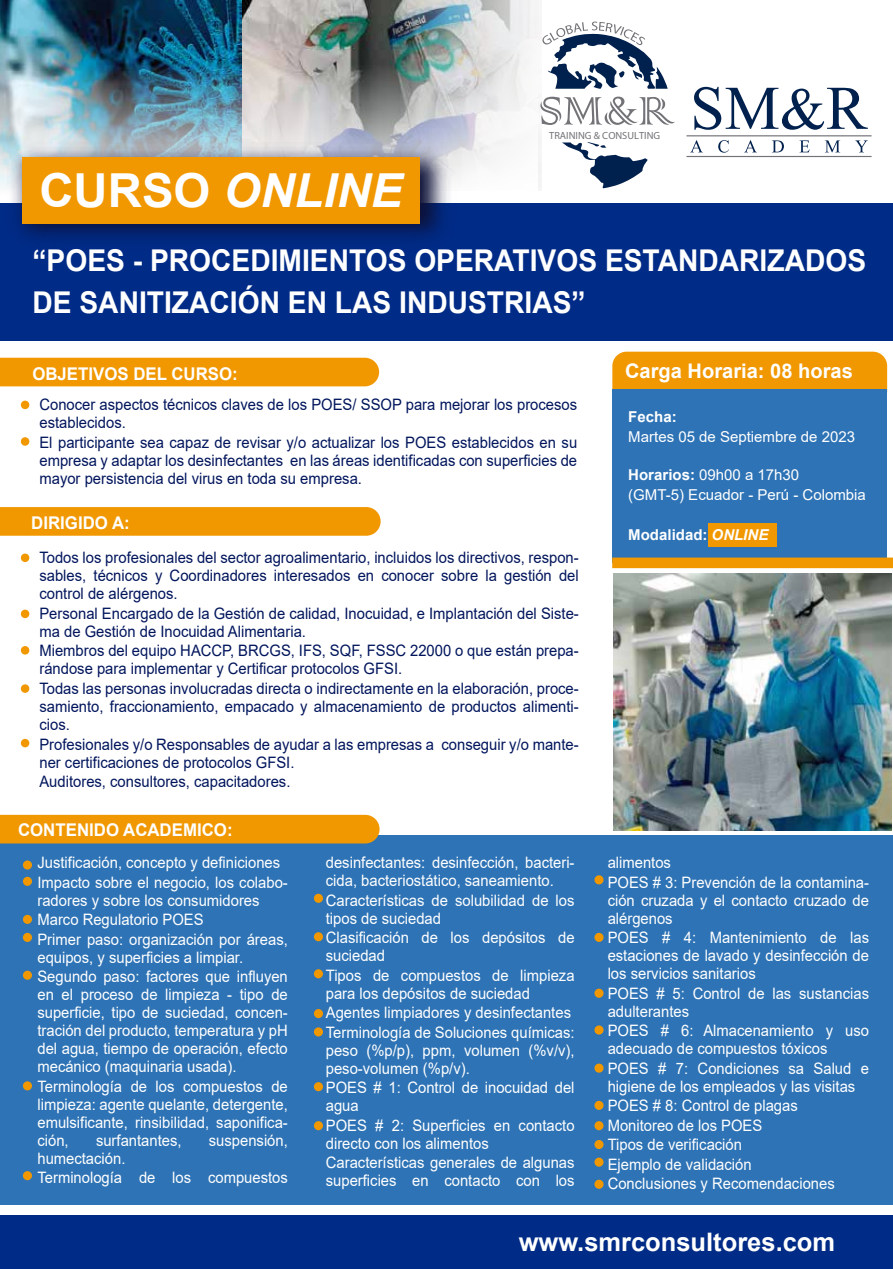
<style>
.page{position:relative;width:893px;height:1269px;background:#fff}
.page>*{position:absolute;margin:0;border:0;box-sizing:border-box;transform-origin:0 0}
.t1{font:61.95px "Times New Roman";color:#00204d}
.t2{font:52.65px "Colonna";color:#737277}
.t3{font:italic 700 46.95px "Arial";color:#fff}
.t4{font:700 30px/42px "Arial";color:#fff;scale:.94 1}
.t5{font:700 25.5px "Arial";color:#fff}
.t6{font:700 20.1px "Arial";color:#fff}
.t7{font:700 17.55px "Arial";color:#fff;scale:.96 1}
.t8{font:15.75px/18px "Arial";color:#fff;scale:.94 1}
.t9{font:15.75px/18px "Arial";color:#00155c;scale:.94 1}
.t10{font:15px/20px "Arial";color:#fff}
.t11{font:700 15px "Arial";color:#fff}
.t12{font:10.35px "Myriad Pro";color:#737277}
.s1{font-style:normal}
.s2{font-size:59.4px}
.s3{font-weight:700}
.s4{font-style:italic}
</style>
<div class="page">
<img style="left:241px;top:0;width:155px;height:63px">
<img style="left:0;top:0;width:241px;height:63px">
<img style="left:0;top:63px;width:396px;height:44px">
<div style="left:0;top:1215px;width:893px;height:53px;background:#002b86"></div>
<div style="left:0;top:203px;width:893px;height:137px;background:#002b86"></div>
<img style="left:0;top:107px;width:444px;height:132px">
<div style="left:23px;top:157px;width:397px;height:66px;background:#f19800"></div>
<svg style="left:396px;top:0;width:272px;height:211px"></svg>
<svg style="left:691px;top:140px;width:11px;height:12px"></svg>
<svg style="left:718px;top:140px;width:11px;height:13px"></svg>
<svg style="left:745px;top:140px;width:11px;height:12px"></svg>
<svg style="left:772px;top:140px;width:12px;height:12px"></svg>
<svg style="left:799px;top:140px;width:11px;height:12px"></svg>
<svg style="left:825px;top:140px;width:15px;height:12px"></svg>
<svg style="left:855px;top:140px;width:13px;height:12px"></svg>
<hr style="left:686px;top:135px;width:185px;height:1px;background:#737277">
<hr style="left:686px;top:156px;width:185px;height:1px;background:#737277">
<div style="left:612px;top:352px;width:275px;height:37px;background:#f19800"></div>
<div style="left:612px;top:389px;width:275px;height:174px;background:#2e73b5"></div>
<svg style="left:612px;top:557px;width:281px;height:11px;background:#e79609"></svg>
<div style="left:708px;top:523px;width:68px;height:24px;background:#f19800"></div>
<div style="left:0;top:835px;width:893px;height:369px;background:#2e73b5"></div>
<div style="left:0;top:815px;width:380px;height:28px;background:#f19800"></div>
<div style="left:0;top:358px;width:379px;height:28px;background:#f19800"></div>
<div style="left:21px;top:400px;width:8px;height:9px;background:#f19800;border-radius:50%"></div>
<div style="left:21px;top:437px;width:8px;height:9px;background:#f19800;border-radius:50%"></div>
<svg style="left:0;top:507px;width:381px;height:29px;background:#f19a05"></svg>
<div style="left:21px;top:553px;width:8px;height:9px;background:#f19800;border-radius:50%"></div>
<div style="left:21px;top:646px;width:8px;height:8px;background:#f19800;border-radius:50%"></div>
<div style="left:21px;top:609px;width:8px;height:9px;background:#f19800;border-radius:50%"></div>
<div style="left:21px;top:684px;width:8px;height:9px;background:#f19800;border-radius:50%"></div>
<div style="left:21px;top:739px;width:8px;height:8px;background:#f19800;border-radius:50%"></div>
<div style="left:314px;top:893px;width:9px;height:9px;background:#f19800;border-radius:50%"></div>
<div style="left:314px;top:932px;width:9px;height:9px;background:#f19800;border-radius:50%"></div>
<div style="left:314px;top:969px;width:9px;height:9px;background:#f19800;border-radius:50%"></div>
<div style="left:314px;top:1009px;width:9px;height:9px;background:#f19800;border-radius:50%"></div>
<div style="left:314px;top:1027px;width:9px;height:9px;background:#f19800;border-radius:50%"></div>
<div style="left:314px;top:1082px;width:9px;height:9px;background:#f19800;border-radius:50%"></div>
<div style="left:314px;top:1121px;width:9px;height:9px;background:#f19800;border-radius:50%"></div>
<div style="left:23px;top:860px;width:9px;height:9px;background:#f19800;border-radius:50%"></div>
<div style="left:23px;top:876px;width:9px;height:10px;background:#f19800;border-radius:50%"></div>
<div style="left:23px;top:914px;width:9px;height:10px;background:#f19800;border-radius:50%"></div>
<div style="left:23px;top:933px;width:9px;height:9px;background:#f19800;border-radius:50%"></div>
<div style="left:23px;top:970px;width:9px;height:9px;background:#f19800;border-radius:50%"></div>
<div style="left:23px;top:1081px;width:9px;height:9px;background:#f19800;border-radius:50%"></div>
<div style="left:23px;top:1171px;width:9px;height:9px;background:#f19800;border-radius:50%"></div>
<div style="left:594px;top:875px;width:10px;height:9px;background:#f19800;border-radius:50%"></div>
<svg style="left:594px;top:932px;width:10px;height:10px"></svg>
<div style="left:594px;top:988px;width:10px;height:9px;background:#f19800;border-radius:50%"></div>
<div style="left:594px;top:1025px;width:10px;height:9px;background:#f19800;border-radius:50%"></div>
<div style="left:594px;top:1063px;width:10px;height:9px;background:#f19800;border-radius:50%"></div>
<svg style="left:594px;top:1100px;width:10px;height:9px"></svg>
<div style="left:594px;top:1121px;width:10px;height:9px;background:#f19800;border-radius:50%"></div>
<div style="left:594px;top:1140px;width:10px;height:9px;background:#f19800;border-radius:50%"></div>
<div style="left:594px;top:1157px;width:10px;height:9px;background:#f19800;border-radius:50%"></div>
<div style="left:594px;top:1179px;width:10px;height:9px;background:#f19800;border-radius:50%"></div>
<img style="left:613px;top:573px;width:279px;height:257px">
<h3 class="t3" style="left:39px;top:159px;width:364px"><span class="s1">CURSO</span> ONLINE</h3>
<h2 class="t2" style="left:539px;top:76px;width:137px">SM&amp;R</h2>
<p class="t12" style="left:549px;top:129px;width:112px">TRAINING &amp; CONSULTING</p>
<h1 class="t1" style="left:690px;top:64px;width:179px">SM<span class="s2">&amp;</span>R</h1>
<h3 class="t4" style="left:32px;top:240px;width:888px">“POES - PROCEDIMIENTOS OPERATIVOS ESTANDARIZADOS<br>DE SANITIZACIÓN EN LAS INDUSTRIAS”</h3>
<p class="t7" style="left:32px;top:361px;width:216px">OBJETIVOS DEL CURSO:</p>
<p class="t9" style="left:39px;top:396px;width:574px">Conocer aspectos técnicos claves de los POES/ SSOP para mejorar los procesos establecidos.</p>
<p class="t9" style="left:39px;top:433px;width:574px;text-align:justify">El participante sea capaz de revisar y/o actualizar los POES establecidos en su empresa y adaptar los desinfectantes en las áreas identificadas con superficies de mayor persistencia del virus en toda su empresa.</p>
<p class="t7" style="left:31px;top:510px;width:104px">DIRIGIDO A:</p>
<p class="t9" style="left:39px;top:549px;width:575px;text-align:justify">Todos los profesionales del sector agroalimentario, incluidos los directivos, respon&shy;sables, técnicos y Coordinadores interesados en conocer sobre la gestión del control de alérgenos.</p>
<p class="t9" style="left:39px;top:604px;width:575px">Personal Encargado de la Gestión de calidad, Inocuidad, e Implantación del Siste&shy;ma de Gestión de Inocuidad Alimentaria.</p>
<p class="t9" style="left:39px;top:642px;width:575px">Miembros del equipo HACCP, BRCGS, IFS, SQF, FSSC 22000 o que están prepa&shy;rándose para implementar y Certificar protocolos GFSI.</p>
<p class="t9" style="left:39px;top:679px;width:575px;text-align:justify">Todas las personas involucradas directa o indirectamente en la elaboración, proce&shy;samiento, fraccionamiento, empacado y almacenamiento de productos alimenti&shy;cios.</p>
<p class="t9" style="left:39px;top:735px;width:575px">Profesionales y/o Responsables de ayudar a las empresas a conseguir y/o mante&shy;ner certificaciones de protocolos GFSI.</p>
<p class="t9" style="left:39px;top:772px;width:268px">Auditores, consultores, capacitadores.</p>
<p class="t7" style="left:18px;top:817px;width:225px">CONTENIDO ACADEMICO:</p>
<p class="t8" style="left:37px;top:853px;width:268px;line-height:19.5px">Justificación, concepto y definiciones<br>Impacto sobre el negocio, los colabo-</p>
<p class="t8" style="left:37px;top:890px;width:268px;line-height:19.5px">radores y sobre los consumidores<br>Marco Regulatorio POES<br>Primer paso: organización por áreas,</p>
<p class="t8" style="left:37px;top:947px;width:268px;line-height:19.5px">equipos, y superficies a limpiar.<br>Segundo paso: factores que influyen</p>
<p class="t8" style="left:37px;top:985px;width:268px;text-align:justify">en el proceso de limpieza - tipo de superficie, tipo de suciedad, concen&shy;tración del producto, temperatura y pH del agua, tiempo de operación, efecto mecánico (maquinaria usada).</p>
<p class="t8" style="left:37px;top:1077px;width:268px;text-align:justify">Terminología de los compuestos de limpieza: agente quelante, detergente, emulsificante, rinsibilidad, saponifica&shy;ción,</p>
<p class="t8" style="left:96px;top:1131px;width:93px">surfantantes,</p>
<p class="t8" style="left:209px;top:1131px;width:86px">suspensión,</p>
<p class="t8" style="left:37px;top:1148px;width:268px;line-height:19.5px">humectación.<br>Terminología de los compuestos</p>
<p class="t8" style="left:326px;top:853px;width:266px">desinfectantes: desinfección, bacteri&shy;cida, bacteriostático, saneamiento.</p>
<p class="t8" style="left:326px;top:891px;width:266px">Características de solubilidad de los tipos de suciedad</p>
<p class="t8" style="left:326px;top:928px;width:266px">Clasificación de los depósitos de suciedad</p>
<p class="t8" style="left:326px;top:966px;width:266px">Tipos de compuestos de limpieza para los depósitos de suciedad</p>
<p class="t8" style="left:326px;top:1003px;width:266px;line-height:19.5px">Agentes limpiadores y desinfectantes<br>Terminología de Soluciones químicas:</p>
<p class="t8" style="left:326px;top:1041px;width:266px">peso (%p/p), ppm, volumen (%v/v), peso-volumen (%p/v).</p>
<p class="t8" style="left:326px;top:1078px;width:266px">POES # 1: Control de inocuidad del agua</p>
<p class="t8" style="left:326px;top:1116px;width:266px">POES # 2: Superficies en contacto directo con los alimentos</p>
<p class="t8" style="left:326px;top:1153px;width:266px">Características generales de algunas superficies en contacto con los</p>
<p class="t6" style="left:625px;top:356px;width:229px">Carga Horaria: 08 horas</p>
<p class="t11" style="left:628px;top:406px;width:50px">Fecha:</p>
<p class="t10" style="left:628px;top:426px;width:228px">Martes 05 de Septiembre de 2023</p>
<p class="t10" style="left:628px;top:464px;width:239px"><span class="s3">Horarios:</span> 09h00 a 17h30<br>(GMT-5) Ecuador - Perú - Colombia</p>
<p class="t11" style="left:628px;top:524px;width:141px">Modalidad: <span class="s4">ONLINE</span></p>
<p class="t8" style="left:608px;top:853px;width:280px;line-height:19.5px">alimentos<br>POES # 3: Prevención de la contamina-</p>
<p class="t8" style="left:608px;top:891px;width:280px">ción cruzada y el contacto cruzado de alérgenos</p>
<p class="t8" style="left:608px;top:928px;width:280px;text-align:justify">POES # 4: Mantenimiento de las estaciones de lavado y desinfección de los servicios sanitarios</p>
<p class="t8" style="left:608px;top:984px;width:280px">POES # 5: Control de las sustancias adulterantes</p>
<p class="t8" style="left:608px;top:1021px;width:280px">POES # 6: Almacenamiento y uso adecuado de compuestos tóxicos</p>
<p class="t8" style="left:608px;top:1059px;width:280px">POES # 7: Condiciones sa Salud e higiene de los empleados y las visitas</p>
<p class="t8" style="left:608px;top:1096px;width:243px;line-height:19.5px">POES # 8: Control de plagas<br>Monitoreo de los POES<br>Tipos de verificación<br>Ejemplo de validación<br>Conclusiones y Recomendaciones</p>
<h3 class="t5" style="left:519px;top:1224px;width:318px">www.smrconsultores.com</h3>
</div>
